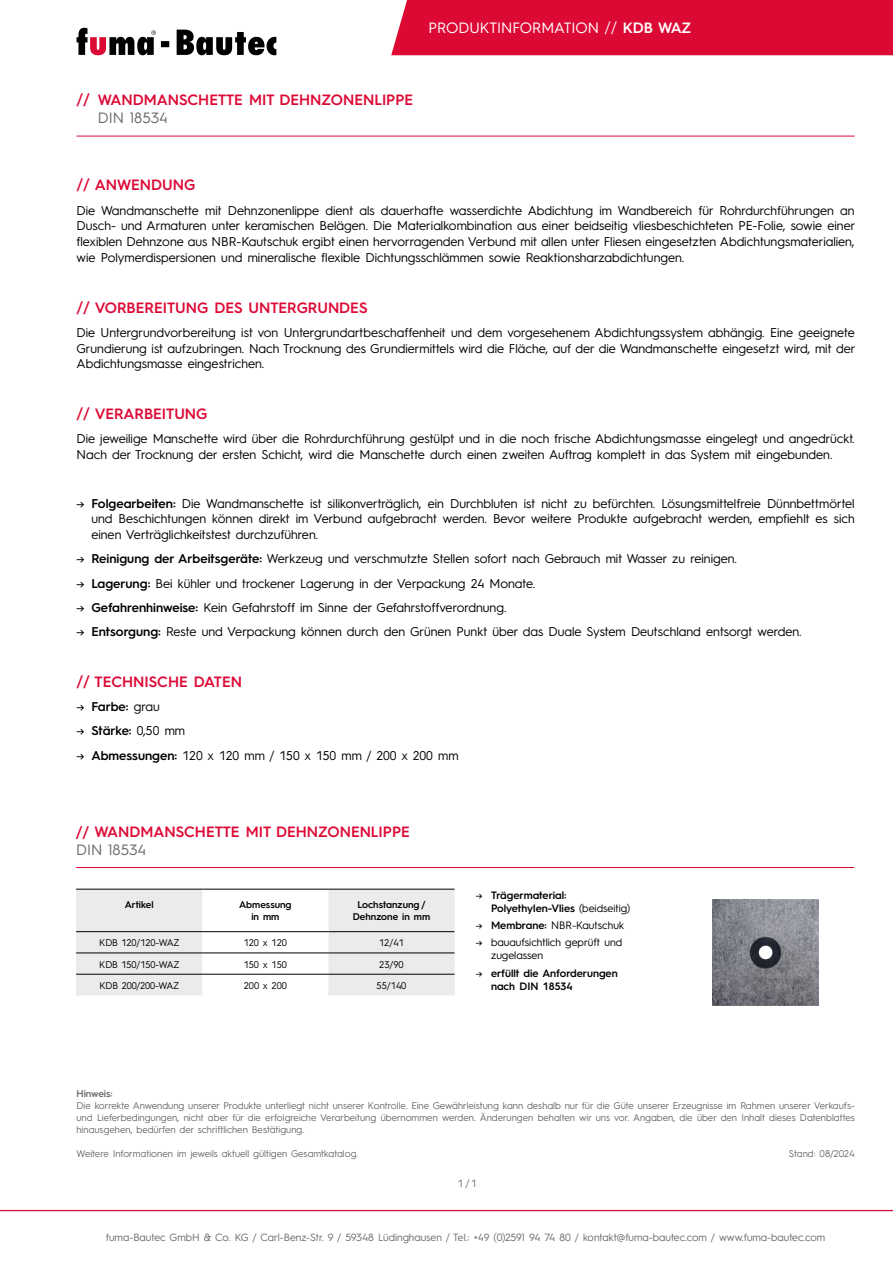
<style>
.page{position:relative;width:893px;height:1263px;background:#fff}
.page>*{position:absolute;margin:0;border:0;box-sizing:border-box;transform-origin:0 0}
.t1{font:600 15px "Hurme Geometric Sans 3";color:#dd0935}
.t2{font:15px "Hurme Geometric Sans 3";color:#fff}
.t3{font:15px "Hurme Geometric Sans 3";color:#676c6e}
.t4{font:12.75px/15.8px "Hurme Geometric Sans 3";color:#000;text-align:justify}
.t5{font:600 12.75px "Hurme Geometric Sans 3";color:#000}
.t6{font:600 10.65px/13px "Hurme Geometric Sans 3";color:#000}
.t7{font:10.65px/13px "Hurme Geometric Sans 3";color:#000}
.t8{font:10.5px "Hurme Geometric Sans 3";color:#676c6e}
.t9{font:9.75px/12px "Hurme Geometric Sans 3";color:#676c6e;text-align:justify}
.t10{font:9.75px "Hurme Geometric Sans 3";letter-spacing:-.01em;color:#000}
.t11{font:600 9.75px/12px "Hurme Geometric Sans 3";color:#000;text-align:center}
.t12{font:600 9.75px "Hurme Geometric Sans 3";color:#676c6e}
.s1{font-weight:600}
.s2{font-weight:400}
</style>
<div class="page">
<div style="left:391px;top:0;width:502px;height:55px;background:#dd0935"></div>
<svg style="left:77px;top:28px;width:199px;height:27px"></svg>
<hr style="left:0;top:1210px;width:893px;height:1px;background:#dd0935">
<hr style="left:77px;top:136px;width:778px;height:1px;background:#dd0935">
<img style="left:712px;top:899px;width:107px;height:107px">
<div style="left:76px;top:890px;width:126px;height:105px;background:#e9ebec"></div>
<div style="left:328px;top:890px;width:127px;height:105px;background:#e9ebec"></div>
<hr style="left:76px;top:953px;width:126px;height:1px;background:#000">
<hr style="left:202px;top:953px;width:126px;height:1px;background:#000">
<hr style="left:328px;top:953px;width:127px;height:1px;background:#000">
<hr style="left:76px;top:974px;width:126px;height:1px;background:#000">
<hr style="left:202px;top:974px;width:126px;height:1px;background:#000">
<hr style="left:328px;top:974px;width:127px;height:1px;background:#000">
<hr style="left:76px;top:889px;width:126px;height:1px;background:#000">
<hr style="left:202px;top:889px;width:126px;height:1px;background:#000">
<hr style="left:328px;top:889px;width:127px;height:1px;background:#000">
<hr style="left:76px;top:931px;width:126px;height:1px;background:#000">
<hr style="left:202px;top:931px;width:126px;height:1px;background:#000">
<hr style="left:328px;top:931px;width:127px;height:1px;background:#000">
<hr style="left:76px;top:867px;width:778px;height:1px;background:#dd0935">
<p class="t2" style="left:429px;top:18px;width:264px">PRODUKTINFORMATION // <span class="s1">KDB WAZ</span></p>
<p class="t1" style="left:77px;top:90px;width:15px">//</p>
<p class="t1" style="left:98px;top:90px;width:317px">WANDMANSCHETTE MIT DEHNZONENLIPPE</p>
<p class="t3" style="left:98px;top:108px;width:71px">DIN 18534</p>
<p class="t1" style="left:77px;top:174px;width:120px">// ANWENDUNG</p>
<p class="t4" style="left:77px;top:201px;width:780px">Die Wandmanschette mit Dehnzonenlippe dient als dauerhafte wasserdichte Abdichtung im Wandbereich für Rohrdurchführungen an Dusch- und Armaturen unter keramischen Belägen. Die Materialkombination aus einer beidseitig vliesbeschichteten PE-Folie, sowie einer flexiblen Dehnzone aus NBR-Kautschuk ergibt einen hervorragenden Verbund mit allen unter Fliesen eingesetzten Abdichtungsmaterialien, wie Polymerdispersionen und mineralische flexible Dichtungsschlämmen sowie Reaktionsharzabdichtungen.</p>
<p class="t1" style="left:77px;top:297px;width:292px">// VORBEREITUNG DES UNTERGRUNDES</p>
<p class="t4" style="left:77px;top:324px;width:780px">Die Untergrundvorbereitung ist von Untergrundartbeschaffenheit und dem vorgesehenem Abdichtungssystem abhängig. Eine geeignete Grundierung ist aufzubringen. Nach Trocknung des Grundiermittels wird die Fläche, auf der die Wandmanschette eingesetzt wird, mit der Abdichtungsmasse eingestrichen.</p>
<p class="t1" style="left:77px;top:403px;width:132px">// VERARBEITUNG</p>
<p class="t4" style="left:77px;top:430px;width:780px">Die jeweilige Manschette wird über die Rohrdurchführung gestülpt und in die noch frische Abdichtungsmasse eingelegt und angedrückt.<br>Nach der Trocknung der ersten Schicht, wird die Manschette durch einen zweiten Auftrag komplett in das System mit eingebunden.</p>
<p class="t4" style="left:91px;top:494px;width:765px;text-indent:-15px">→ <span class="s1">Folgearbeiten:</span> Die Wandmanschette ist silikonverträglich, ein Durchbluten ist nicht zu befürchten. Lösungsmittelfreie Dünnbettmörtel und Beschichtungen können direkt im Verbund aufgebracht werden. Bevor weitere Produkte aufgebracht werden, empfiehlt es sich einen Verträglichkeitstest durchzuführen.</p>
<p class="t4" style="left:77px;top:550px;width:662px">→ <span class="s1">Reinigung der Arbeitsgeräte:</span> Werkzeug und verschmutzte Stellen sofort nach Gebrauch mit Wasser zu reinigen.</p>
<p class="t4" style="left:77px;top:574px;width:460px">→ <span class="s1">Lagerung:</span> Bei kühler und trockener Lagerung in der Verpackung 24 Monate.</p>
<p class="t4" style="left:77px;top:599px;width:431px">→ <span class="s1">Gefahrenhinweise:</span> Kein Gefahrstoff im Sinne der Gefahrstoffverordnung.</p>
<p class="t4" style="left:77px;top:623px;width:727px">→ <span class="s1">Entsorgung:</span> Reste und Verpackung können durch den Grünen Punkt über das Duale System Deutschland entsorgt werden.</p>
<p class="t1" style="left:77px;top:671px;width:167px">// TECHNISCHE DATEN</p>
<p class="t5" style="left:77px;top:698px;width:85px"><span class="s2">→</span> Farbe: <span class="s2">grau</span></p>
<p class="t4" style="left:77px;top:722px;width:110px">→ <span class="s1">Stärke:</span> 0,50 mm</p>
<p class="t4" style="left:77px;top:746px;width:384px">→ <span class="s1">Abmessungen:</span> 120 x 120 mm / 150 x 150 mm / 200 x 200 mm</p>
<p class="t1" style="left:76px;top:821px;width:335px">// WANDMANSCHETTE MIT DEHNZONENLIPPE</p>
<p class="t3" style="left:76px;top:839px;width:71px">DIN 18534</p>
<p class="t11" style="left:125px;top:898px;width:30px">Artikel</p>
<p class="t11" style="left:239px;top:898px;width:54px">Abmessung in mm</p>
<p class="t11" style="left:353px;top:898px;width:79px">Lochstanzung /<br>Dehnzone in mm</p>
<p class="t10" style="left:99px;top:936px;width:82px">KDB 120/120-WAZ</p>
<p class="t10" style="left:244px;top:936px;width:45px">120 x 120</p>
<p class="t10" style="left:379px;top:936px;width:26px">12/41</p>
<p class="t10" style="left:99px;top:957px;width:82px">KDB 150/150-WAZ</p>
<p class="t10" style="left:244px;top:957px;width:45px">150 x 150</p>
<p class="t10" style="left:379px;top:957px;width:26px">23/90</p>
<p class="t10" style="left:99px;top:978px;width:81px">KDB 200/200-WAZ</p>
<p class="t10" style="left:244px;top:978px;width:45px">200 x 200</p>
<p class="t10" style="left:377px;top:978px;width:31px">55/140</p>
<p class="t6" style="left:491px;top:888px;width:141px;text-indent:-15px"><span class="s2">→</span> Trägermaterial:<br>Polyethylen-Vlies <span class="s2">(beidseitig)</span></p>
<p class="t7" style="left:476px;top:918px;width:150px">→ <span class="s1">Membrane:</span> NBR-Kautschuk</p>
<p class="t7" style="left:491px;top:935px;width:133px;text-indent:-15px">→ bauaufsichtlich geprüft und zugelassen</p>
<p class="t6" style="left:491px;top:966px;width:128px;text-indent:-15px"><span class="s2">→</span> erfüllt die Anforderungen nach DIN 18534</p>
<p class="t12" style="left:77px;top:1086px;width:38px">Hinweis:</p>
<p class="t9" style="left:77px;top:1098px;width:780px">Die korrekte Anwendung unserer Produkte unterliegt nicht unserer Kontrolle. Eine Gewährleistung kann deshalb nur für die Güte unserer Erzeugnisse im Rahmen unserer Verkaufs&shy;und Lieferbedingungen, nicht aber für die erfolgreiche Verarbeitung übernommen werden. Änderungen behalten wir uns vor. Angaben, die über den Inhalt dieses Datenblattes hinausgehen, bedürfen der schriftlichen Bestätigung.</p>
<p class="t9" style="left:77px;top:1146px;width:283px">Weitere Informationen im jeweils aktuell gültigen Gesamtkatalog.</p>
<p class="t9" style="left:789px;top:1146px;width:67px">Stand: 08/2024</p>
<p class="t8" style="left:458px;top:1176px;width:21px">1/1</p>
<p class="t8" style="left:106px;top:1230px;width:721px">fuma-Bautec GmbH &amp; Co. KG / Carl-Benz-Str. 9 / 59348 Lüdinghausen / Tel.: +49 (0)2591 94 74 80 / kontakt@fuma-bautec.com / www.fuma-bautec.com</p>
</div>
